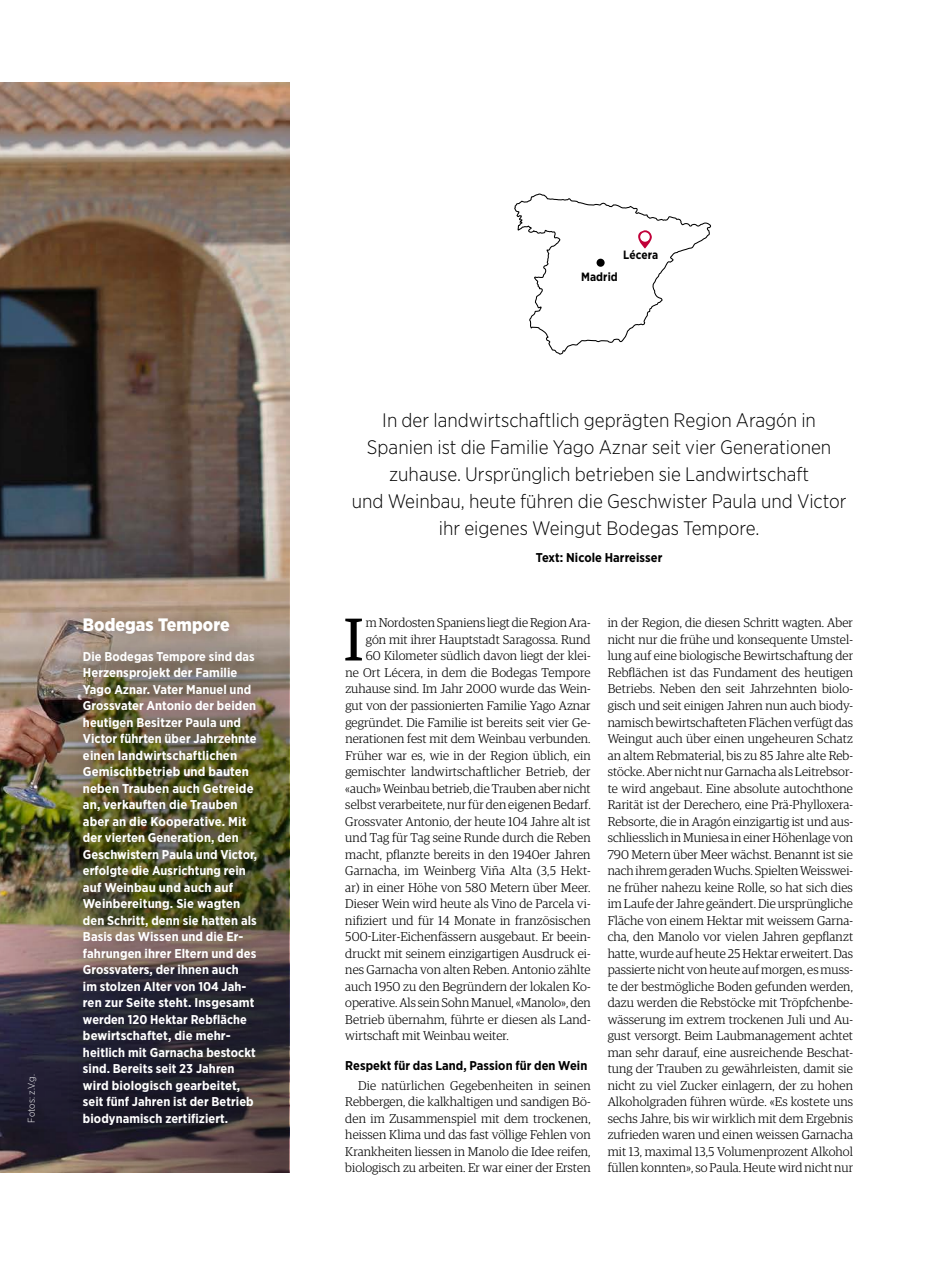
<style>
.page{position:relative;width:936px;height:1263px;background:#fff}
.page>*{position:absolute;margin:0;border:0;box-sizing:border-box;transform-origin:0 0}
.t1{font:60.3px "Guardian Egyp";color:#000}
.t2{font:300 19.5px/27px "Gotham Narrow";color:#000;text-align:center}
.t3{font:900 18px "Gotham Narrow";letter-spacing:.005em;color:#fff}
.t4{font:300 12.75px/16.5px "Guardian Egyp";letter-spacing:.005em;color:#000;text-align:justify}
.t5{font:700 12.75px/16.5px "Gotham Narrow";letter-spacing:.005em;color:#fff}
.t6{font:700 12.75px "Gotham Narrow";letter-spacing:.005em;color:#000}
.t7{font:700 12px "Gotham Narrow";letter-spacing:.01em;color:#000}
.t8{font:300 9.75px "Gotham Narrow";color:#fff}
</style>
<div class="page">
<img style="left:0;top:83px;width:289px;height:455px">
<img style="left:0;top:538px;width:289px;height:634px">
<div style="left:65px;top:600px;width:208px;height:541px;background:#000;opacity:.5"></div>
<svg style="left:514px;top:193px;width:197px;height:162px"></svg>
<p class="t8" style="left:25px;top:1122px;width:50px;rotate:-90deg">Fotos: z.V.g.</p>
<h3 class="t3" style="left:83px;top:613px;width:148px">Bodegas Tempore</h3>
<p class="t5" style="left:83px;top:648px;width:176px">Die Bodegas Tempore sind das<br>Herzensprojekt der Familie<br>Yago Aznar. Vater Manuel und<br>Grossvater Antonio der beiden heutigen Besitzer Paula und<br>Victor führten über Jahrzehnte einen landwirtschaftlichen<br>Gemischtbetrieb und bauten neben Trauben auch Getreide an, verkauften die Trauben aber an die Kooperative. Mit der vierten Generation, den<br>Geschwistern Paula und Victor, erfolgte die Ausrichtung rein auf Weinbau und auch auf<br>Weinbereitung. Sie wagten den Schritt, denn sie hatten als<br>Basis das Wissen und die Er&shy;fahrungen ihrer Eltern und des<br>Grossvaters, der ihnen auch<br>im stolzen Alter von 104 Jah&shy;ren zur Seite steht. Insgesamt werden 120 Hektar Rebfläche bewirtschaftet, die mehr&shy;heitlich mit Garnacha bestockt sind. Bereits seit 23 Jahren wird biologisch gearbeitet, seit fünf Jahren ist der Betrieb biodynamisch zertifiziert.</p>
<p class="t7" style="left:623px;top:247px;width:36px">Lécera</p>
<p class="t7" style="left:581px;top:269px;width:38px">Madrid</p>
<p class="t2" style="left:351px;top:406px;width:496px">In der landwirtschaftlich geprägten Region Aragón in Spanien ist die Familie Yago Aznar seit vier Generationen zuhause. Ursprünglich betrieben sie Landwirtschaft<br>und Weinbau, heute führen die Geschwister Paula und Victor ihr eigenes Weingut Bodegas Tempore.</p>
<p class="t6" style="left:536px;top:549px;width:128px">Text: Nicole Harreisser</p>
<h1 class="t1" style="left:344px;top:598px;width:21px">I</h1>
<p class="t4" style="left:366px;top:614px;width:226px">m Nordosten Spaniens liegt die Region Ara-</p>
<p class="t4" style="left:366px;top:631px;width:226px">gón mit ihrer Hauptstadt Saragossa. Rund</p>
<p class="t4" style="left:366px;top:647px;width:226px">60 Kilometer südlich davon liegt der klei-</p>
<p class="t4" style="left:345px;top:664px;width:247px">ne Ort Lécera, in dem die Bodegas Tempore</p>
<p class="t4" style="left:345px;top:680px;width:247px">zuhause sind. Im Jahr 2000 wurde das Wein-</p>
<p class="t4" style="left:345px;top:697px;width:247px">gut von der passionierten Familie Yago Aznar</p>
<p class="t4" style="left:345px;top:713px;width:247px">gegründet. Die Familie ist bereits seit vier Ge-</p>
<p class="t4" style="left:345px;top:730px;width:247px">nerationen fest mit dem Weinbau verbunden.</p>
<p class="t4" style="left:345px;top:746px;width:247px">Früher war es, wie in der Region üblich, ein</p>
<p class="t4" style="left:345px;top:763px;width:247px">gemischter landwirtschaftlicher Betrieb, der</p>
<p class="t4" style="left:345px;top:779px;width:247px">«auch» Weinbau betrieb, die Trauben aber nicht</p>
<p class="t4" style="left:345px;top:796px;width:247px">selbst verarbeitete, nur für den eigenen Bedarf.</p>
<p class="t4" style="left:345px;top:812px;width:247px">Grossvater Antonio, der heute 104 Jahre alt ist</p>
<p class="t4" style="left:345px;top:829px;width:247px">und Tag für Tag seine Runde durch die Reben</p>
<p class="t4" style="left:345px;top:845px;width:247px">macht, pflanzte bereits in den 1940er Jahren</p>
<p class="t4" style="left:345px;top:862px;width:247px">Garnacha, im Weinberg Viña Alta (3,5 Hekt-</p>
<p class="t4" style="left:345px;top:878px;width:247px">ar) in einer Höhe von 580 Metern über Meer.</p>
<p class="t4" style="left:345px;top:895px;width:247px">Dieser Wein wird heute als Vino de Parcela vi-</p>
<p class="t4" style="left:345px;top:911px;width:247px">nifiziert und für 14 Monate in französischen</p>
<p class="t4" style="left:345px;top:928px;width:247px">500-Liter-Eichenfässern ausgebaut. Er beein-</p>
<p class="t4" style="left:345px;top:944px;width:247px">druckt mit seinem einzigartigen Ausdruck ei-</p>
<p class="t4" style="left:345px;top:961px;width:247px">nes Garnacha von alten Reben. Antonio zählte</p>
<p class="t4" style="left:345px;top:977px;width:247px">auch 1950 zu den Begründern der lokalen Ko-</p>
<p class="t4" style="left:345px;top:994px;width:247px">operative. Als sein Sohn Manuel, «Manolo», den</p>
<p class="t4" style="left:345px;top:1010px;width:247px">Betrieb übernahm, führte er diesen als Land-</p>
<p class="t4" style="left:345px;top:1027px;width:165px">wirtschaft mit Weinbau weiter.</p>
<p class="t6" style="left:345px;top:1057px;width:243px">Respekt für das Land, Passion für den Wein</p>
<p class="t4" style="left:345px;top:1076px;width:247px;text-indent:13px">Die natürlichen Gegebenheiten in seinen Rebbergen, die kalkhaltigen und sandigen Bö&shy;den im Zusammenspiel mit dem trockenen, heissen Klima und das fast völlige Fehlen von Krankheiten liessen in Manolo die Idee reifen, biologisch zu arbeiten. Er war einer der Ersten</p>
<p class="t4" style="left:607px;top:614px;width:247px">in der Region, die diesen Schritt wagten. Aber nicht nur die frühe und konsequente Umstel&shy;lung auf eine biologische Bewirtschaftung der Rebflächen ist das Fundament des heutigen Betriebs. Neben den seit Jahrzehnten biolo&shy;gisch und seit einigen Jahren nun auch biody&shy;namisch bewirtschafteten Flächen verfügt das Weingut auch über einen ungeheuren Schatz an altem Rebmaterial, bis zu 85 Jahre alte Reb&shy;stöcke. Aber nicht nur Garnacha als Leitrebsor&shy;te wird angebaut. Eine absolute autochthone Rarität ist der Derechero, eine Prä-Phylloxera-Rebsorte, die in Aragón einzigartig ist und aus&shy;schliesslich in Muniesa in einer Höhenlage von 790 Metern über Meer wächst. Benannt ist sie nach ihrem geraden Wuchs. Spielten Weisswei&shy;ne früher nahezu keine Rolle, so hat sich dies im Laufe der Jahre geändert. Die ursprüngliche Fläche von einem Hektar mit weissem Garna&shy;cha, den Manolo vor vielen Jahren gepflanzt hatte, wurde auf heute 25 Hektar erweitert. Das passierte nicht von heute auf morgen, es muss&shy;te der bestmögliche Boden gefunden werden, dazu werden die Rebstöcke mit Tröpfchenbe&shy;wässerung im extrem trockenen Juli und Au&shy;gust versorgt. Beim Laubmanagement achtet man sehr darauf, eine ausreichende Beschat&shy;tung der Trauben zu gewährleisten, damit sie nicht zu viel Zucker einlagern, der zu hohen Alkoholgraden führen würde. «Es kostete uns sechs Jahre, bis wir wirklich mit dem Ergebnis zufrieden waren und einen weissen Garnacha mit 13, maximal 13,5 Volumenprozent Alkohol füllen konnten», so Paula. Heute wird nicht nur</p>
</div>
